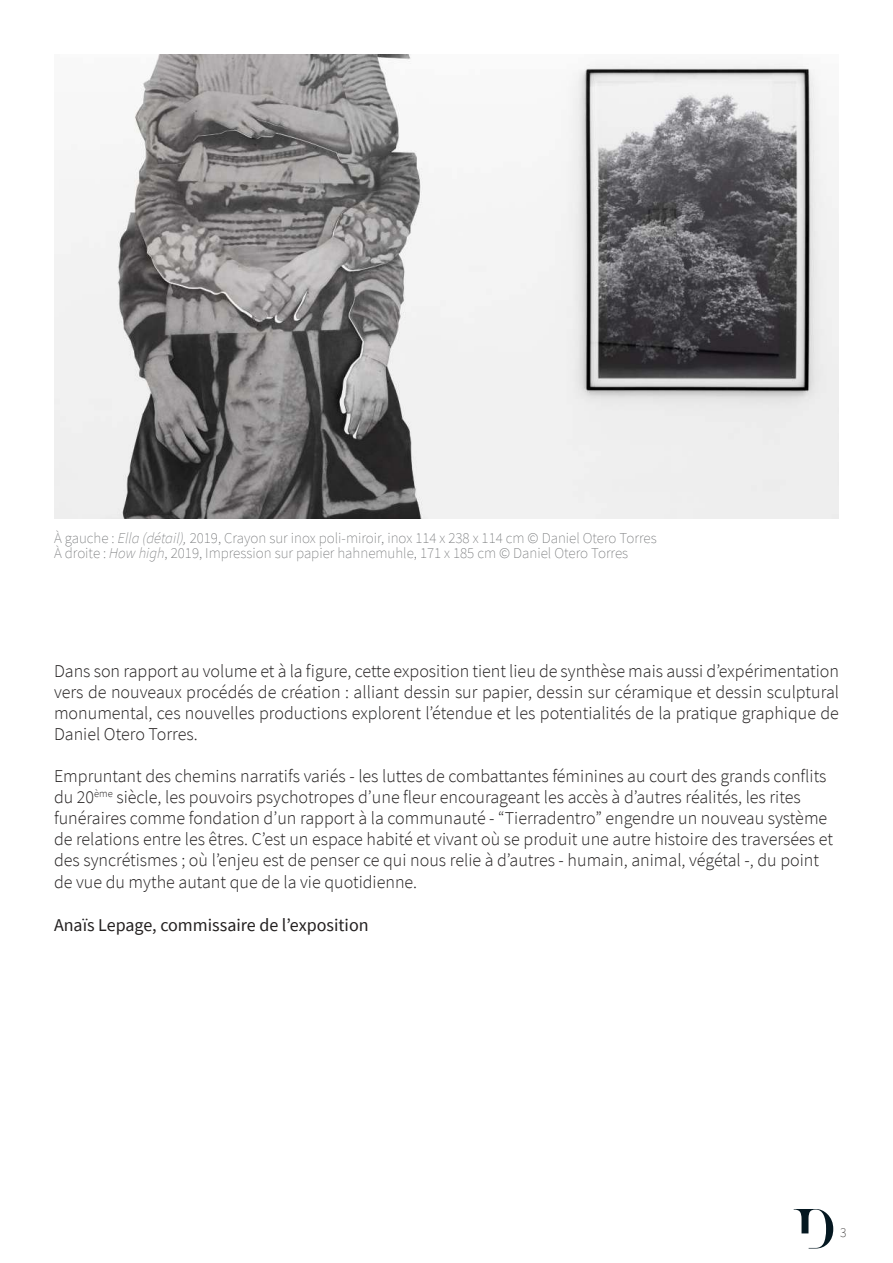
<style>
.page{position:relative;width:893px;height:1263px;background:#fff}
.page>*{position:absolute;margin:0;border:0;box-sizing:border-box;transform-origin:0 0}
.t1{font:300 18px/21.1px "Source Sans Pro";color:#221f1f;text-align:justify}
.t2{font:18px "Source Sans Pro";color:#221f1f}
.t3{font:200 15px/15px "Source Sans Pro";color:#6c6e70}
.t4{font:200 13.5px "Source Sans Pro";color:#221f1f}
.s1{font-style:italic}
</style>
<div class="page">
<svg style="left:794px;top:1209px;width:39px;height:39px"></svg>
<img style="left:54px;top:54px;width:785px;height:465px">
<p class="t3" style="left:54px;top:531px;width:604px">À gauche : <span class="s1">Ella (détail),</span> 2019, Crayon sur inox poli-miroir, inox 114 x 238 x 114 cm © Daniel Otero Torres<br>À droite : <span class="s1">How high</span>, 2019, Impression sur papier hahnemuhle, 171 x 185 cm © Daniel Otero Torres</p>
<p class="t1" style="left:54px;top:660px;width:787px">Dans son rapport au volume et à la figure, cette exposition tient lieu de synthèse mais aussi d’expérimentation vers de nouveaux procédés de création : alliant dessin sur papier, dessin sur céramique et dessin sculptural monumental, ces nouvelles productions explorent l’étendue et les potentialités de la pratique graphique de Daniel Otero Torres.</p>
<p class="t1" style="left:54px;top:765px;width:780px;text-align:left">Empruntant des chemins narratifs variés - les luttes de combattantes féminines au court des grands conflits du 20<sup>ème</sup> siècle, les pouvoirs psychotropes d’une fleur encourageant les accès à d’autres réalités, les rites funéraires comme fondation d’un rapport à la communauté - “Tierradentro” engendre un nouveau système de relations entre les êtres. C’est un espace habité et vivant où se produit une autre histoire des traversées et des syncrétismes ; où l’enjeu est de penser ce qui nous relie à d’autres - humain, animal, végétal -, du point de vue du mythe autant que de la vie quotidienne.</p>
<p class="t2" style="left:54px;top:915px;width:316px">Anaïs Lepage, commissaire de l’exposition</p>
<p class="t4" style="left:840px;top:1225px;width:8px">3</p>
</div>
